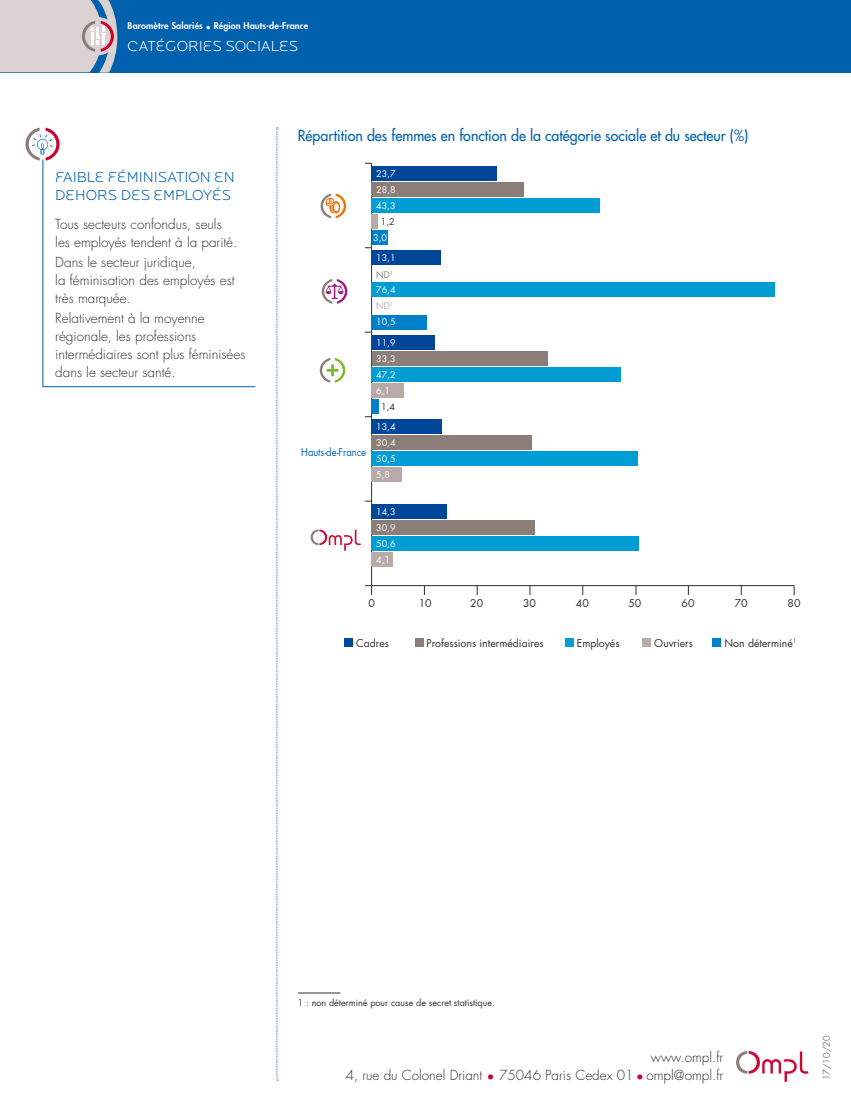
<style>
.page{position:relative;width:851px;height:1106px;background:#fff}
.page>*{position:absolute;margin:0;border:0;box-sizing:border-box;transform-origin:0 0}
.BAROMETRE_ss-titre{font:500 15px "Futura Std";color:#0062ae;scale:.95 1}
.HORS_TEXTE_titre{font:300 15px/18px "Locator Display";color:#0062ae}
.t1{font:300 15px "Locator Display";color:#fff}
.HORS_TEXTE_texte{font:300 13.5px/18px "Futura Std";color:#352f2d}
.t2{font:10.5px "Futura Std";color:#352f2d}
.t3{font:10.5px "Futura Std";color:#0063b0;scale:.9 1}
.t4{font:9px "Futura Std";color:#fff}
.non_determine{font:9px "Futura Std";color:#352f2d}
.t5{font:800 9px "Futura Std";letter-spacing:.01em;color:#fff}
.t6{font:300 9px "Futura Std";color:#352f2d}
.t7{font:9px "Futura Std";color:#b8aba7}
.t8{font:9px "Futura Std";color:#8b7e79}
.s1{color:#cb0132}
</style>
<div class="page">
<div style="left:0;top:0;width:850px;height:72px;background:#0062ae"></div>
<svg style="left:0;top:0;width:117px;height:73px;background:#cbc8cc"></svg>
<svg style="left:276px;top:128px;width:2px;height:952px;background:#c4daeb"></svg>
<svg style="left:736px;top:1051px;width:72px;height:30px"></svg>
<hr style="left:298px;top:992px;width:42px;height:1px;background:#352f2d">
<hr style="left:371px;top:585px;width:423px;height:1px;background:#352f2d">
<hr style="left:371px;top:163px;width:1px;height:422px;background:#352f2d">
<svg style="left:365px;top:585px;width:7px;height:10px"></svg>
<div style="left:371px;top:166px;width:125px;height:15px;background:#004699"></div>
<div style="left:371px;top:251px;width:69px;height:14px;background:#004699"></div>
<div style="left:371px;top:335px;width:63px;height:14px;background:#004699"></div>
<div style="left:371px;top:419px;width:71px;height:15px;background:#004699"></div>
<div style="left:371px;top:504px;width:76px;height:14px;background:#004699"></div>
<div style="left:371px;top:182px;width:152px;height:15px;background:#8b7e79"></div>
<div style="left:371px;top:351px;width:176px;height:14px;background:#8b7e79"></div>
<div style="left:371px;top:435px;width:161px;height:15px;background:#8b7e79"></div>
<div style="left:371px;top:520px;width:163px;height:14px;background:#8b7e79"></div>
<div style="left:371px;top:198px;width:229px;height:15px;background:#009dd4"></div>
<div style="left:371px;top:283px;width:404px;height:14px;background:#009dd4"></div>
<div style="left:371px;top:367px;width:249px;height:15px;background:#009dd4"></div>
<div style="left:371px;top:452px;width:267px;height:14px;background:#009dd4"></div>
<div style="left:371px;top:536px;width:267px;height:14px;background:#009dd4"></div>
<div style="left:371px;top:214px;width:7px;height:15px;background:#b8aba7"></div>
<div style="left:371px;top:383px;width:33px;height:15px;background:#b8aba7"></div>
<div style="left:371px;top:468px;width:31px;height:14px;background:#b8aba7"></div>
<div style="left:371px;top:552px;width:22px;height:14px;background:#b8aba7"></div>
<div style="left:371px;top:230px;width:16px;height:15px;background:#0080c8"></div>
<div style="left:371px;top:315px;width:56px;height:14px;background:#0080c8"></div>
<div style="left:371px;top:399px;width:8px;height:15px;background:#0080c8"></div>
<div style="left:344px;top:638px;width:9px;height:9px;background:#004699"></div>
<div style="left:415px;top:638px;width:8px;height:9px;background:#8b7e79"></div>
<div style="left:641px;top:638px;width:9px;height:8px;background:#b8aba7"></div>
<div style="left:565px;top:638px;width:8px;height:9px;background:#009dd4"></div>
<div style="left:712px;top:638px;width:8px;height:9px;background:#0080c8"></div>
<svg style="left:320px;top:193px;width:26px;height:25px"></svg>
<svg style="left:322px;top:279px;width:25px;height:25px"></svg>
<svg style="left:320px;top:358px;width:25px;height:25px"></svg>
<svg style="left:310px;top:529px;width:51px;height:22px"></svg>
<svg style="left:26px;top:128px;width:34px;height:33px"></svg>
<svg style="left:42px;top:159px;width:214px;height:228px"></svg>
<p class="t5" style="left:128px;top:20px;width:182px">Baromètre Salariés • Région Hauts-de-France</p>
<p class="t1" style="left:128px;top:37px;width:172px">CATÉGORIES SOCIALES</p>
<p class="HORS_TEXTE_titre" style="left:55px;top:168px;width:181px">FAIBLE FÉMINISATION EN<br>DEHORS DES EMPLOYÉS</p>
<p class="HORS_TEXTE_texte" style="left:55px;top:215px;width:183px">Tous secteurs confondus, seuls les employés tendent à la parité.</p>
<p class="HORS_TEXTE_texte" style="left:55px;top:253px;width:181px">Dans le secteur juridique,<br>la féminisation des employés est très marquée.</p>
<p class="HORS_TEXTE_texte" style="left:55px;top:309px;width:192px">Relativement à la moyenne régionale, les professions intermédiaires sont plus féminisées dans le secteur santé.</p>
<p class="BAROMETRE_ss-titre" style="left:298px;top:127px;width:475px">Répartition des femmes en fonction de la catégorie sociale et du secteur (%)</p>
<p class="t4" style="left:376px;top:168px;width:21px">23,7</p>
<p class="t4" style="left:376px;top:184px;width:21px">28,8</p>
<p class="t4" style="left:376px;top:200px;width:21px">43,3</p>
<p class="non_determine" style="left:381px;top:216px;width:15px">1,2</p>
<p class="t4" style="left:373px;top:232px;width:15px">3,0</p>
<p class="t4" style="left:376px;top:252px;width:21px">13,1</p>
<p class="t8" style="left:376px;top:269px;width:18px">ND<sup>1</sup></p>
<p class="t4" style="left:376px;top:284px;width:21px">76,4</p>
<p class="t7" style="left:376px;top:299px;width:18px">ND<sup>1</sup></p>
<p class="t4" style="left:376px;top:316px;width:21px">10,5</p>
<p class="t4" style="left:376px;top:336px;width:21px">11,9</p>
<p class="t4" style="left:376px;top:352px;width:21px">33,3</p>
<p class="t4" style="left:376px;top:368px;width:21px">47,2</p>
<p class="t4" style="left:376px;top:385px;width:15px">6,1</p>
<p class="non_determine" style="left:381px;top:401px;width:15px">1,4</p>
<p class="t3" style="left:301px;top:445px;width:74px">Hauts-de-France</p>
<p class="t4" style="left:376px;top:421px;width:21px">13,4</p>
<p class="t4" style="left:376px;top:437px;width:21px">30,4</p>
<p class="t4" style="left:376px;top:453px;width:21px">50,5</p>
<p class="t4" style="left:376px;top:469px;width:15px">5,8</p>
<p class="t4" style="left:376px;top:505px;width:21px">14,3</p>
<p class="t4" style="left:376px;top:521px;width:21px">30,9</p>
<p class="t4" style="left:376px;top:537px;width:21px">50,6</p>
<p class="t4" style="left:376px;top:553px;width:15px">4,1</p>
<p class="t2" style="left:368px;top:596px;width:8px">0</p>
<p class="t2" style="left:418px;top:596px;width:14px">10</p>
<p class="t2" style="left:470px;top:596px;width:14px">20</p>
<p class="t2" style="left:523px;top:596px;width:14px">30</p>
<p class="t2" style="left:576px;top:596px;width:14px">40</p>
<p class="t2" style="left:628px;top:596px;width:14px">50</p>
<p class="t2" style="left:681px;top:596px;width:14px">60</p>
<p class="t2" style="left:734px;top:596px;width:14px">70</p>
<p class="t2" style="left:787px;top:596px;width:14px">80</p>
<p class="t2" style="left:356px;top:636px;width:34px">Cadres</p>
<p class="t2" style="left:426px;top:636px;width:119px">Professions intermédiaires</p>
<p class="t2" style="left:576px;top:636px;width:44px">Employés</p>
<p class="t2" style="left:654px;top:636px;width:40px">Ouvriers</p>
<p class="t2" style="left:724px;top:636px;width:74px">Non déterminé<sup>1</sup></p>
<p class="non_determine" style="left:298px;top:996px;width:198px">1 : non déterminé pour cause de secret statistique.</p>
<p class="HORS_TEXTE_texte" style="left:650px;top:1048px;width:74px">www.ompl.fr</p>
<p class="HORS_TEXTE_texte" style="left:346px;top:1066px;width:379px">4, rue du Colonel Driant <span class="s1">•</span> 75046 Paris Cedex 01 <span class="s1">•</span> ompl@ompl.fr</p>
<p class="t6" style="left:820px;top:1080px;width:46px;rotate:-90deg">17/10/20</p>
</div>
